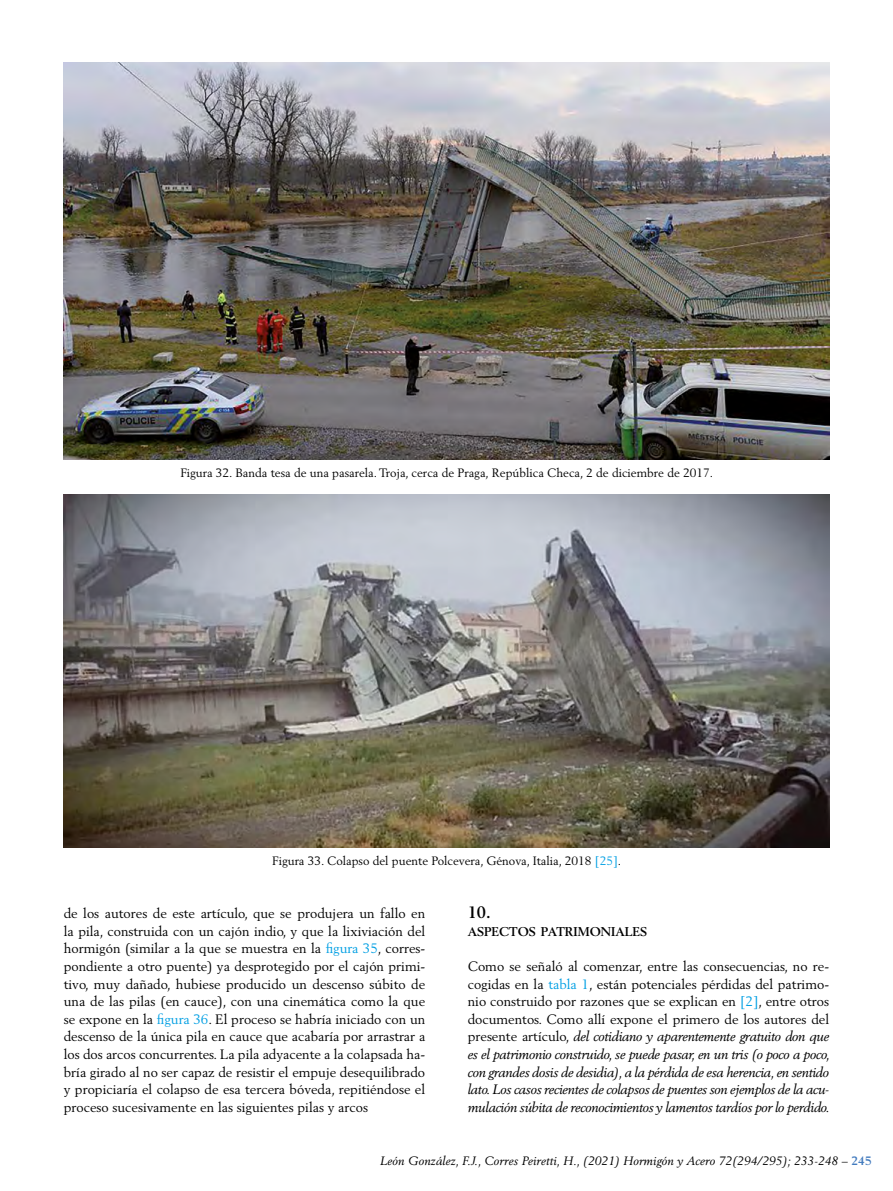
<style>
.page{position:relative;width:893px;height:1191px;background:#fff}
.page>*{position:absolute;margin:0;border:0;box-sizing:border-box;transform-origin:0 0}
.t1{font:700 16.5px "Berling LT Std";color:#000}
.t2{font:13.5px/17.7px "Berling LT Std";color:#000;text-align:justify}
.t3{font:italic 13.5px/17.7px "Berling LT Std";letter-spacing:-.02em;color:#000;text-align:justify}
.t4{font:700 12.6px "Berling LT Std";color:#000}
.t5{font:12px "Berling LT Std";color:#000}
.t6{font:italic 12px "Berling LT Std";letter-spacing:.01em;color:#000}
.s1{color:#009fe3}
.s2{font-style:normal}
.s3{font-style:normal;color:#009fe3}
.s4{font-weight:700;font-style:normal;color:#417abe}
</style>
<div class="page">
<img style="left:64px;top:63px;width:765px;height:396px">
<img style="left:64px;top:495px;width:765px;height:352px">
<p class="t5" style="left:180px;top:465px;width:534px">Figura 32. Banda tesa de una pasarela. Troja, cerca de Praga, República Checa, 2 de diciembre de 2017.</p>
<p class="t5" style="left:272px;top:853px;width:350px">Figura 33. Colapso del puente Polcevera, Génova, Italia, 2018 <span class="s1">[25]</span>.</p>
<p class="t2" style="left:64px;top:904px;width:363px">de los autores de este artículo, que se produjera un fallo en la pila, construida con un cajón indio, y que la lixiviación del hormigón (similar a la que se muestra en la <span class="s1">figura 35</span>, corres&shy;pondiente a otro puente) ya desprotegido por el cajón primi&shy;tivo, muy dañado, hubiese producido un descenso súbito de una de las pilas (en cauce), con una cinemática como la que se expone en la <span class="s1">figura 36</span>. El proceso se habría iniciado con un descenso de la única pila en cauce que acabaría por arrastrar a los dos arcos concurrentes. La pila adyacente a la colapsada ha&shy;bría girado al no ser capaz de resistir el empuje desequilibrado y propiciaría el colapso de esa tercera bóveda, repitiéndose el proceso sucesivamente en las siguientes pilas y arcos</p>
<p class="t1" style="left:468px;top:902px;width:24px">10.</p>
<p class="t4" style="left:468px;top:923px;width:181px">ASPECTOS PATRIMONIALES</p>
<p class="t3" style="left:468px;top:957px;width:363px"><span class="s2">Como se señaló al comenzar, entre las consecuencias, no re&shy;cogidas en la</span> <span class="s3">tabla 1</span><span class="s2">, están potenciales pérdidas del patrimo&shy;nio construido por razones que se explican en</span> <span class="s3">[2]</span><span class="s2">, entre otros documentos. Como allí expone el primero de los autores del presente artículo,</span> del cotidiano y aparentemente gratuito don que es el patrimonio construido, se puede pasar, en un tris (o poco a poco, con grandes dosis de desidia), a la pérdida de esa herencia, en sentido lato. Los casos recientes de colapsos de puentes son ejemplos de la acu&shy;mulación súbita de reconocimientos y lamentos tardíos por lo perdido.</p>
<p class="t6" style="left:380px;top:1153px;width:493px">León González, F.J., Corres Peiretti, H., (2021) Hormigón y Acero 72(294/295); 233-248 – <span class="s4">245</span></p>
</div>
